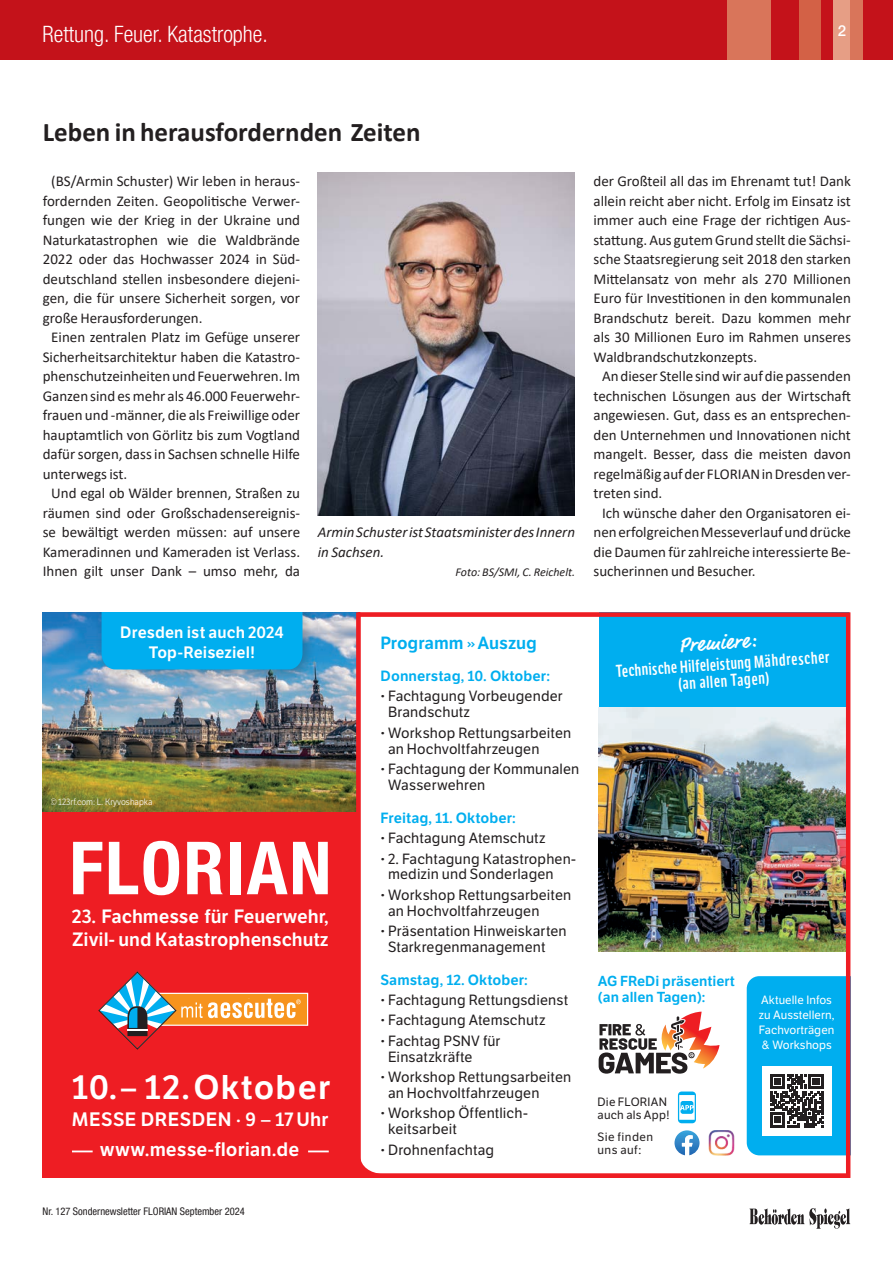
<style>
.page{position:relative;width:893px;height:1263px;background:#fff}
.page>*{position:absolute;margin:0;border:0;box-sizing:border-box;transform-origin:0 0}
.t1{font:33.3px "LFT Etica SB";letter-spacing:.04em;color:#fff}
.Head_newsletter{font:700 27px "Calibri";color:#231f20}
.t2{font:300 condensed 22.5px "Helvetica Neue LT Pro";color:#fff}
.t3{font:700 20.55px "Market Pro";color:#fff}
.t4{font:18.9px/30px "LFT Etica SB";letter-spacing:.01em;color:#fff;text-align:center}
.t5{font:18.75px/23.7px "LFT Etica SB";color:#fff}
.t6{font:17.25px "LFT Etica SB";letter-spacing:-.005em;color:#00aeef}
.t7{font:600 16.8px/16.8px "LFT Etica Compressed";color:#fff;text-align:center}
.t8{font:16.05px/20.1px "LFT Etica SB";letter-spacing:.005em;color:#fff;text-align:center}
.fliesstext_newsletter{font:15px/19.5px "Calibri";color:#231f20;text-align:justify}
.bildunterschrift{font:italic 15px/19.5px "Calibri";color:#231f20}
.t9{font:500 15px "Helvetica Neue LT Pro";color:#fff}
.t10{font:14.4px/20.4px "LFT Etica";letter-spacing:.01em;color:#231f20}
.t11{font:14.4px/20.4px "LFT Etica SB";letter-spacing:.005em;color:#00aeef}
.t12{font:14.1px/15.9px "LFT Etica SB";color:#00aeef}
.bildunterschrift-2{font:italic 12px "Calibri";color:#231f20}
.t13{font:11.7px/15px "LFT Etica";letter-spacing:.005em;color:#fff}
.t14{font:11.7px/13.2px "LFT Etica";letter-spacing:.025em;color:#231f20}
.t15{font:condensed 10.5px "Helvetica Neue LT Pro";color:#231f20}
.t16{font:9px "LFT Etica";color:#fff;scale:.94 1}
.s1{font-family:"LFT Etica"}
.s2{font-family:"LFT Etica";font-weight:700;color:#231f20}
.s3{font-family:"LFT Etica";color:#231f20}
.s4{font-weight:700}
.s5{font-family:"LFT Etica SB";color:#00aeef}
</style>
<div class="page">
<div style="left:0;top:0;width:893px;height:60px;background:#c4121a"></div>
<div style="left:799px;top:0;width:21px;height:60px;background:#d36146"></div>
<div style="left:727px;top:0;width:43px;height:60px;background:#d9755a"></div>
<div style="left:833px;top:0;width:24px;height:60px;background:#e69e85"></div>
<div style="left:850px;top:0;width:13px;height:60px;background:#d9755a"></div>
<svg style="left:749px;top:1208px;width:101px;height:21px"></svg>
<div style="left:43px;top:612px;width:807px;height:566px;background:#ee1d23"></div>
<div style="left:361px;top:617px;width:484px;height:556px;background:#fff"></div>
<div style="left:599px;top:612px;width:249px;height:339px;background:#00aeef"></div>
<img style="left:599px;top:707px;width:246px;height:244px">
<svg style="left:73px;top:842px;width:29px;height:52px"></svg>
<svg style="left:109px;top:841px;width:70px;height:54px"></svg>
<svg style="left:187px;top:842px;width:36px;height:52px"></svg>
<div style="left:230px;top:842px;width:11px;height:52px;background:#fff"></div>
<svg style="left:247px;top:842px;width:81px;height:52px"></svg>
<div style="left:126px;top:993px;width:182px;height:32px;background:#f7931d"></div>
<svg style="left:98px;top:971px;width:203px;height:79px"></svg>
<hr style="left:72px;top:1150px;width:21px;height:2px;background:#fff">
<hr style="left:308px;top:1150px;width:21px;height:2px;background:#fff">
<img style="left:43px;top:612px;width:313px;height:199px">
<div style="left:95px;top:612px;width:222px;height:72px;background:#231f20;opacity:.25"></div>
<div style="left:102px;top:612px;width:200px;height:57px;background:#00aeef"></div>
<svg style="left:599px;top:1012px;width:120px;height:62px;background:#c1a7a0"></svg>
<div style="left:369px;top:637px;width:179px;height:12px;background:#fff"></div>
<svg style="left:678px;top:1091px;width:18px;height:32px"></svg>
<img style="left:709px;top:1130px;width:25px;height:25px">
<svg style="left:674px;top:1130px;width:25px;height:25px"></svg>
<div style="left:356px;top:612px;width:494px;height:566px;border:4px solid #ee1d23"></div>
<svg style="left:747px;top:976px;width:103px;height:179px;background:#36a5d2"></svg>
<img style="left:318px;top:172px;width:257px;height:343px">
<h3 class="t2" style="left:43px;top:20px;width:227px">Rettung. Feuer. Katastrophe.</h3>
<p class="t9" style="left:838px;top:22px;width:10px">2</p>
<p class="Head_newsletter" style="left:43px;top:113px;width:379px">Leben in herausfordernden Zeiten</p>
<p class="fliesstext_newsletter" style="left:43px;top:171px;width:259px;text-indent:9px">(BS/Armin Schuster) Wir leben in heraus&shy;fordernden Zeiten. Geopolitische Verwer&shy;fungen wie der Krieg in der Ukraine und Naturkatastrophen wie die Waldbrände 2022 oder das Hochwasser 2024 in Süd&shy;deutschland stellen insbesondere diejeni&shy;gen, die für unsere Sicherheit sorgen, vor große Herausforderungen.</p>
<p class="fliesstext_newsletter" style="left:43px;top:327px;width:259px;text-indent:9px">Einen zentralen Platz im Gefüge unserer Sicherheitsarchitektur haben die Katastro&shy;phenschutzeinheiten und Feuerwehren. Im Ganzen sind es mehr als 46.000 Feuerwehr&shy;frauen und -männer, die als Freiwillige oder hauptamtlich von Görlitz bis zum Vogtland dafür sorgen, dass in Sachsen schnelle Hilfe unterwegs ist.</p>
<p class="fliesstext_newsletter" style="left:43px;top:483px;width:259px;text-align:center">Und egal ob Wälder brennen, Straßen zu räumen sind oder Großschadensereignis&shy;se bewältigt werden müssen: auf unsere Kameradinnen und Kameraden ist Verlass.<br>Ihnen gilt unser Dank – umso mehr, da</p>
<p class="bildunterschrift" style="left:318px;top:522px;width:259px">Armin Schuster ist Staatsminister des Innern in Sachsen.</p>
<p class="bildunterschrift-2" style="left:456px;top:564px;width:121px">Foto: BS/SMI, C. Reichelt.</p>
<p class="fliesstext_newsletter" style="left:593px;top:171px;width:259px">der Großteil all das im Ehrenamt tut! Dank allein reicht aber nicht. Erfolg im Einsatz ist immer auch eine Frage der richtigen Aus&shy;stattung. Aus gutem Grund stellt die Sächsi&shy;sche Staatsregierung seit 2018 den starken Mittelansatz von mehr als 270 Millionen Euro für Investitionen in den kommunalen Brandschutz bereit. Dazu kommen mehr als 30 Millionen Euro im Rahmen unseres Waldbrandschutzkonzepts.</p>
<p class="fliesstext_newsletter" style="left:593px;top:366px;width:259px;text-indent:9px">An dieser Stelle sind wir auf die passenden technischen Lösungen aus der Wirtschaft angewiesen. Gut, dass es an entsprechen&shy;den Unternehmen und Innovationen nicht mangelt. Besser, dass die meisten davon regelmäßig auf der FLORIAN in Dresden ver&shy;treten sind.</p>
<p class="fliesstext_newsletter" style="left:593px;top:502px;width:259px;text-indent:9px">Ich wünsche daher den Organisatoren ei&shy;nen erfolgreichen Messeverlauf und drücke die Daumen für zahlreiche interessierte Be&shy;sucherinnen und Besucher.</p>
<p class="t8" style="left:120px;top:622px;width:165px">Dresden ist auch 2024<br>Top-Reiseziel!</p>
<p class="t16" style="left:51px;top:797px;width:110px">©123rf.com: L. Kryvoshapka</p>
<p class="t5" style="left:72px;top:904px;width:258px">23. Fachmesse für Feuerwehr,<br>Zivil- und Katastrophenschutz</p>
<p class="t1" style="left:72px;top:1067px;width:260px">10.– 12.Oktober</p>
<p class="t4" style="left:72px;top:1105px;width:258px">MESSE DRESDEN . 9 – 17 Uhr www.messe-florian.de</p>
<p class="t6" style="left:380px;top:633px;width:158px">Programm <span class="s1">»</span> Auszug</p>
<p class="t11" style="left:381px;top:666px;width:184px">Donnerstag, 10. Oktober:<br><span class="s2">·</span> <span class="s3">Fachtagung Vorbeugender</span></p>
<p class="t10" style="left:381px;top:702px;width:192px;text-indent:8px">Brandschutz<br><span class="s4">·</span> Workshop Rettungsarbeiten</p>
<p class="t10" style="left:381px;top:738px;width:200px;text-indent:8px">an Hochvoltfahrzeugen<br><span class="s4">·</span> Fachtagung der Kommunalen</p>
<p class="t10" style="left:388px;top:775px;width:99px">Wasserwehren</p>
<p class="t10" style="left:381px;top:808px;width:197px"><span class="s5">Freitag, 11. Oktober:<br></span><span class="s4">·</span> Fachtagung Atemschutz<br><span class="s4">·</span> 2. Fachtagung Katastrophen-</p>
<p class="t10" style="left:381px;top:864px;width:192px;text-indent:8px">medizin und Sonderlagen<br><span class="s4">·</span> Workshop Rettungsarbeiten</p>
<p class="t10" style="left:381px;top:901px;width:188px;text-indent:8px">an Hochvoltfahrzeugen<br><span class="s4">·</span> Präsentation Hinweiskarten</p>
<p class="t10" style="left:388px;top:937px;width:159px">Starkregenmanagement</p>
<p class="t10" style="left:381px;top:970px;width:189px"><span class="s5">Samstag, 12. Oktober:<br></span><span class="s4">·</span> Fachtagung Rettungsdienst <span class="s4">·</span> Fachtagung Atemschutz<br><span class="s4">·</span> Fachtag PSNV für</p>
<p class="t10" style="left:381px;top:1047px;width:192px;text-indent:8px">Einsatzkräfte<br><span class="s4">·</span> Workshop Rettungsarbeiten</p>
<p class="t10" style="left:381px;top:1083px;width:160px;text-indent:8px">an Hochvoltfahrzeugen <span class="s4">·</span> Workshop Öffentlich-</p>
<p class="t10" style="left:381px;top:1119px;width:115px;text-indent:8px">keitsarbeit<br><span class="s4">·</span> Drohnenfachtag</p>
<p class="t3" style="left:678px;top:631px;width:78px;rotate:-4deg">Premiere:</p>
<p class="t7" style="left:615px;top:663px;width:215px;rotate:-4deg">Technische Hilfeleistung Mähdrescher (an allen Tagen)</p>
<p class="t12" style="left:598px;top:973px;width:139px">AG FReDi präsentiert (an allen Tagen):</p>
<p class="t14" style="left:598px;top:1095px;width:74px">Die FLORIAN auch als App!</p>
<p class="t14" style="left:597px;top:1130px;width:57px">Sie finden uns auf:</p>
<p class="t13" style="left:759px;top:992px;width:77px">Aktuelle Infos zu Ausstellern,<br>Fachvorträgen &amp; Workshops</p>
<p class="t15" style="left:43px;top:1205px;width:204px">Nr. 127 Sondernewsletter FLORIAN September 2024</p>
</div>
